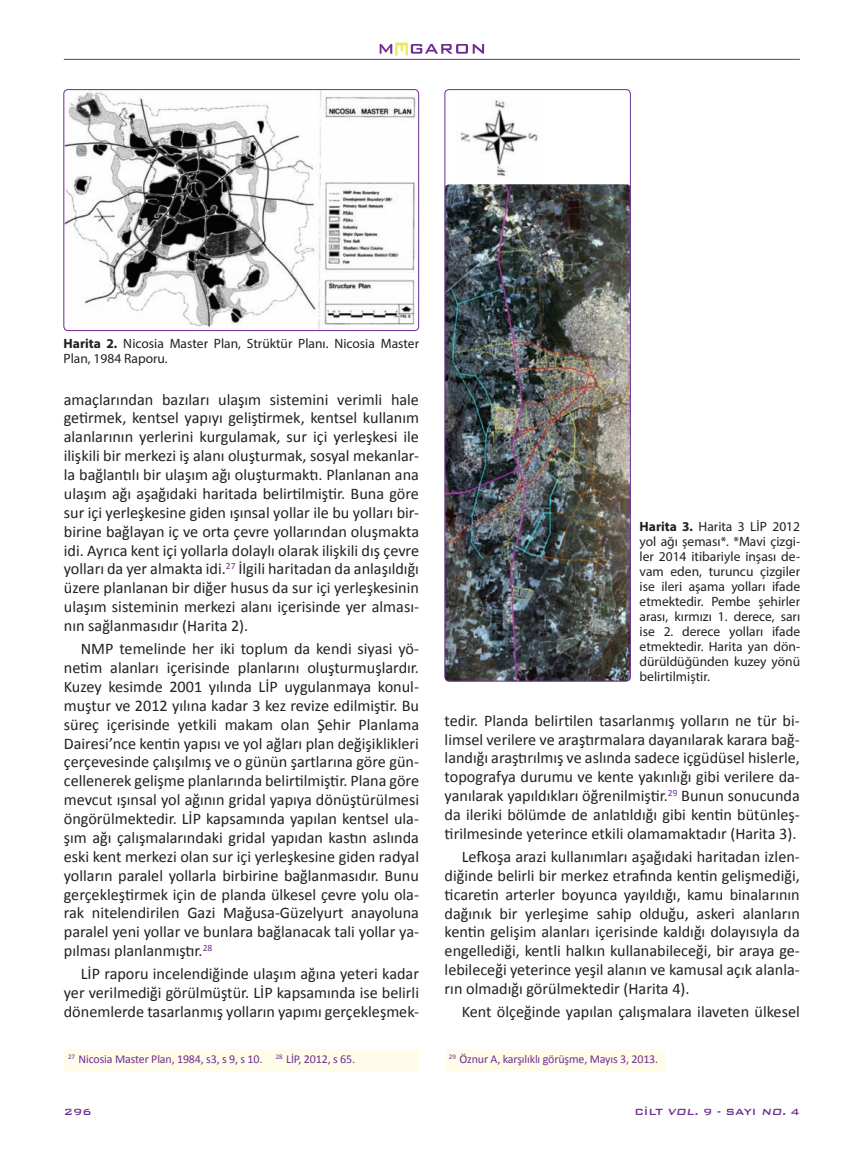
<style>
.page{position:relative;width:851px;height:1149px;background:#fff}
.page>*{position:absolute;margin:0;border:0;box-sizing:border-box;transform-origin:0 0}
.t1{font:16.2px/18.9px "Calibri";color:#231f20;text-align:justify}
.t2{font:13.5px/15px "Myriad Pro";color:#231f20}
.t3{font:12px "Calibri";letter-spacing:-.015em;color:#6e2c91}
.t4{font:500 12px "Bank Gothic BT";color:#6e2c91}
.s1{font-weight:700}
.s2{font-style:italic}
</style>
<div class="page">
<svg style="left:379px;top:43px;width:105px;height:13px"></svg>
<hr style="left:64px;top:59px;width:735px;height:1px;background:#6e2c91">
<img style="left:64px;top:90px;width:352px;height:240px">
<div style="left:64px;top:89px;width:355px;height:242px;border:1px solid #6e2c91;border-radius:4px"></div>
<img style="left:460px;top:100px;width:78px;height:77px">
<img style="left:445px;top:184px;width:185px;height:497px">
<div style="left:444px;top:89px;width:186px;height:592px;border:1px solid #6e2c91;border-radius:4px"></div>
<div style="left:64px;top:1049px;width:207px;height:22px;background:#fffde9"></div>
<div style="left:271px;top:1049px;width:148px;height:22px;background:#fffde9"></div>
<div style="left:444px;top:1049px;width:220px;height:22px;background:#fffde9"></div>
<p class="t2" style="left:64px;top:335px;width:357px"><span class="s1">Harita 2.</span> Nicosia Master Plan, Strüktür Planı. Nicosia Master<br>Plan, 1984 Raporu.</p>
<p class="t1" style="left:64px;top:389px;width:357px">amaçlarından bazıları ulaşım sistemini verimli hale getirmek, kentsel yapıyı geliştirmek, kentsel kullanım alanlarının yerlerini kurgulamak, sur içi yerleşkesi ile ilişkili bir merkezi iş alanı oluşturmak, sosyal mekanlar&shy;la bağlantılı bir ulaşım ağı oluşturmaktı. Planlanan ana ulaşım ağı aşağıdaki haritada belirtilmiştir. Buna göre sur içi yerleşkesine giden ışınsal yollar ile bu yolları bir&shy;birine bağlayan iç ve orta çevre yollarından oluşmakta idi. Ayrıca kent içi yollarla dolaylı olarak ilişkili dış çevre yolları da yer almakta idi.<sup>27</sup> İlgili haritadan da anlaşıldığı üzere planlanan bir diğer husus da sur içi yerleşkesinin ulaşım sisteminin merkezi alanı içerisinde yer alması&shy;nın sağlanmasıdır (Harita 2).</p>
<p class="t1" style="left:64px;top:638px;width:357px;text-indent:17px">NMP temelinde her iki toplum da kendi siyasi yö&shy;netim alanları içerisinde planlarını oluşturmuşlardır.<br>Kuzey kesimde 2001 yılında LİP uygulanmaya konul&shy;muştur ve 2012 yılına kadar 3 kez revize edilmiştir. Bu süreç içerisinde yetkili makam olan Şehir Planlama Dairesi’nce kentin yapısı ve yol ağları plan değişiklikleri çerçevesinde çalışılmış ve o günün şartlarına göre gün&shy;cellenerek gelişme planlarında belirtilmiştir. Plana göre mevcut ışınsal yol ağının gridal yapıya dönüştürülmesi öngörülmektedir. LİP kapsamında yapılan kentsel ula&shy;şım ağı çalışmalarındaki gridal yapıdan kastın aslında eski kent merkezi olan sur içi yerleşkesine giden radyal yolların paralel yollarla birbirine bağlanmasıdır. Bunu gerçekleştirmek için de planda ülkesel çevre yolu ola&shy;rak nitelendirilen Gazi Mağusa-Güzelyurt anayoluna paralel yeni yollar ve bunlara bağlanacak tali yollar ya&shy;pılması planlanmıştır.<sup>28</sup></p>
<p class="t1" style="left:64px;top:963px;width:357px;text-indent:17px">LİP raporu incelendiğinde ulaşım ağına yeteri kadar yer verilmediği görülmüştür. LİP kapsamında ise belirli dönemlerde tasarlanmış yolların yapımı gerçekleşmek-</p>
<p class="t2" style="left:639px;top:519px;width:162px;text-align:justify"><span class="s1">Harita 3.</span> Harita 3 LİP 2012 yol ağı şeması*. *Mavi çizgi&shy;ler 2014 itibariyle inşası de&shy;vam eden, turuncu çizgiler ise ileri aşama yolları ifade etmektedir. Pembe şehirler arası, kırmızı 1. derece, sarı ise 2. derece yolları ifade etmektedir. Harita yan dön&shy;dürüldüğünden kuzey yönü belirtilmiştir.</p>
<p class="t1" style="left:444px;top:709px;width:357px">tedir. Planda belirtilen tasarlanmış yolların ne tür bi&shy;limsel verilere ve araştırmalara dayanılarak karara bağ&shy;landığı araştırılmış ve aslında sadece içgüdüsel hislerle, topografya durumu ve kente yakınlığı gibi verilere da&shy;yanılarak yapıldıkları öğrenilmiştir.<sup>29</sup> Bunun sonucunda da ileriki bölümde de anlatıldığı gibi kentin bütünleş&shy;tirilmesinde yeterince etkili olamamaktadır (Harita 3).</p>
<p class="t1" style="left:444px;top:846px;width:357px;text-indent:17px">Lefkoşa arazi kullanımları aşağıdaki haritadan izlen&shy;diğinde belirli bir merkez etrafında kentin gelişmediği, ticaretin arterler boyunca yayıldığı, kamu binalarının dağınık bir yerleşime sahip olduğu, askeri alanların kentin gelişim alanları içerisinde kaldığı dolayısıyla da engellediği, kentli halkın kullanabileceği, bir araya ge&shy;lebileceği yeterince yeşil alanın ve kamusal açık alanla&shy;rın olmadığı görülmektedir (Harita 4).</p>
<p class="t1" style="left:461px;top:1001px;width:339px">Kent ölçeğinde yapılan çalışmalara ilaveten ülkesel</p>
<p class="t3" style="left:68px;top:1050px;width:288px"><sup>27</sup> Nicosia Master Plan, 1984, s3, s 9, s 10. <sup>28</sup> LİP, 2012, s 65.</p>
<p class="t3" style="left:449px;top:1050px;width:211px"><sup>29</sup> Öznur A, karşılıklı görüşme, Mayıs 3, 2013.</p>
<p class="t4" style="left:64px;top:1104px;width:29px">296</p>
<p class="t4" style="left:634px;top:1104px;width:167px">CİLT <span class="s2">VOL.</span> 9 - SAYI <span class="s2">NO.</span> 4</p>
</div>
